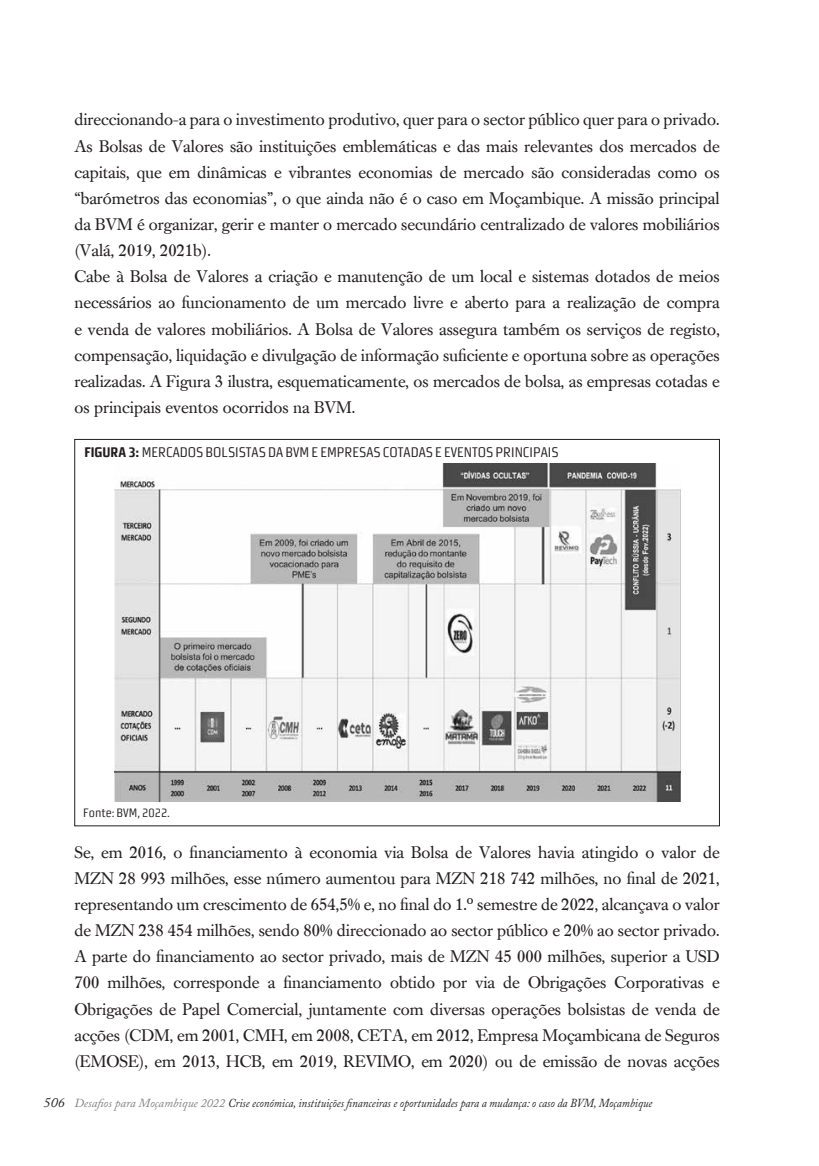
<style>
.page{position:relative;width:819px;height:1166px;background:#fff}
.page>*{position:absolute;margin:0;border:0;box-sizing:border-box;transform-origin:0 0}
.t1{font:16.62px/26.1px "Caslon Book BE";color:#231f20}
.t2{font:14px "Morgan Sn Cn Lining";color:#231f20}
.t3{font:italic 12.25px "Adobe Caslon Pro";color:#231f20;scale:.9 1}
.t4{font:12.25px "Morgan Sn Cn Lining";color:#231f20}
.s1{font-weight:700}
.s2{font-size:14px}
.s3{color:#808285}
</style>
<div class="page">
<img style="left:114px;top:463px;width:566px;height:338px">
<p class="t1" style="left:74px;top:107px;width:646px">direccionando-a para o investimento produtivo, quer para o sector público quer para o privado.<br>As Bolsas de Valores são instituições emblemáticas e das mais relevantes dos mercados de capitais, que em dinâmicas e vibrantes economias de mercado são consideradas como os “barómetros das economias”, o que ainda não é o caso em Moçambique. A missão principal da BVM é organizar, gerir e manter o mercado secundário centralizado de valores mobiliários (Valá, 2019, 2021b).<br>Cabe à Bolsa de Valores a criação e manutenção de um local e sistemas dotados de meios necessários ao funcionamento de um mercado livre e aberto para a realização de compra e venda de valores mobiliários. A Bolsa de Valores assegura também os serviços de registo, compensação, liquidação e divulgação de informação suficiente e oportuna sobre as operações realizadas. A Figura 3 ilustra, esquematicamente, os mercados de bolsa, as empresas cotadas e os principais eventos ocorridos na BVM.</p>
<p class="t2" style="left:84px;top:444px;width:475px"><span class="s1">FIGURA 3:</span> MERCADOS BOLSISTAS DA BVM E EMPRESAS COTADAS E EVENTOS PRINCIPAIS</p>
<p class="t4" style="left:83px;top:806px;width:88px">Fonte: BVM, 2022.</p>
<p class="t1" style="left:74px;top:839px;width:646px;text-align:justify">Se, em 2016, o financiamento à economia via Bolsa de Valores havia atingido o valor de MZN 28 993 milhões, esse número aumentou para MZN 218 742 milhões, no final de 2021, representando um crescimento de 654,5% e, no final do 1.º semestre de 2022, alcançava o valor de MZN 238 454 milhões, sendo 80% direccionado ao sector público e 20% ao sector privado.<br>A parte do financiamento ao sector privado, mais de MZN 45 000 milhões, superior a USD 700 milhões, corresponde a financiamento obtido por via de Obrigações Corporativas e Obrigações de Papel Comercial, juntamente com diversas operações bolsistas de venda de acções (CDM, em 2001, CMH, em 2008, CETA, em 2012, Empresa Moçambicana de Seguros (EMOSE), em 2013, HCB, em 2019, REVIMO, em 2020) ou de emissão de novas acções</p>
<p class="t3" style="left:44px;top:1095px;width:677px"><span class="s2">506</span> <span class="s3">Desafios para Moçambique 2022</span> Crise económica, instituições financeiras e oportunidades para a mudança: o caso da BVM, Moçambique</p>
</div>
